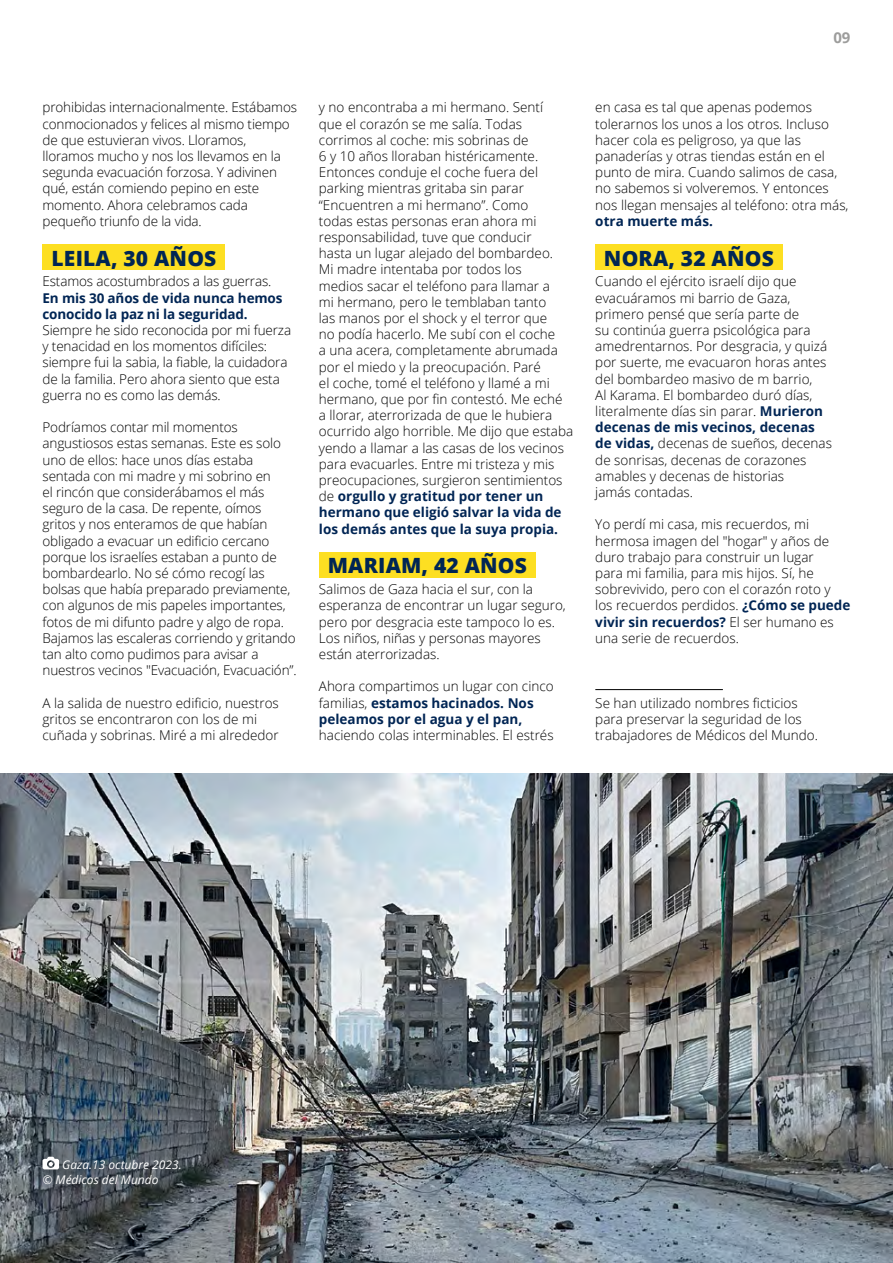
<style>
.page{position:relative;width:893px;height:1263px;background:#fff}
.page>*{position:absolute;margin:0;border:0;box-sizing:border-box;transform-origin:0 0}
.t1{font:800 21px "Open Sans";letter-spacing:.01em;color:#002554}
.t2{font:700 15px "Open Sans";color:#9d9d9c}
.t3{font:300 13.5px/16.2px "Open Sans";color:#000}
.t4{font:700 13.5px/16.2px "Open Sans";color:#002554}
.t5{font:italic 12px/14.4px "Open Sans";color:#fff}
.s1{font-weight:700;color:#002554}
.s2{font-weight:300;color:#000}
</style>
<div class="page">
<img style="left:0;top:774px;width:893px;height:489px">
<div style="left:27px;top:1142px;width:166px;height:56px;background:#000;opacity:.77"></div>
<svg style="left:43px;top:1157px;width:16px;height:12px"></svg>
<div style="left:43px;top:245px;width:182px;height:25px;background:#fddf22"></div>
<div style="left:319px;top:552px;width:217px;height:26px;background:#fddf22"></div>
<div style="left:595px;top:245px;width:187px;height:25px;background:#fddf22"></div>
<hr style="left:595px;top:689px;width:128px;height:1px;background:#000">
<p class="t2" style="left:833px;top:26px;width:19px">09</p>
<p class="t3" style="left:43px;top:99px;width:256px">prohibidas internacionalmente. Estábamos conmocionados y felices al mismo tiempo de que estuvieran vivos. Lloramos, lloramos mucho y nos los llevamos en la segunda evacuación forzosa. Y adivinen qué, están comiendo pepino en este momento. Ahora celebramos cada pequeño triunfo de la vida.</p>
<h1 class="t1" style="left:51px;top:242px;width:166px">LEILA, 30 AÑOS</h1>
<p class="t3" style="left:43px;top:273px;width:230px">Estamos acostumbrados a las guerras.</p>
<p class="t4" style="left:43px;top:289px;width:242px">En mis 30 años de vida nunca hemos conocido la paz ni la seguridad.</p>
<p class="t3" style="left:43px;top:322px;width:250px">Siempre he sido reconocida por mi fuerza y tenacidad en los momentos difíciles: siempre fui la sabia, la fiable, la cuidadora de la familia. Pero ahora siento que esta guerra no es como las demás.</p>
<p class="t3" style="left:43px;top:419px;width:256px">Podríamos contar mil momentos angustiosos estas semanas. Este es solo uno de ellos: hace unos días estaba sentada con mi madre y mi sobrino en<br>el rincón que considerábamos el más seguro de la casa. De repente, oímos gritos y nos enteramos de que habían obligado a evacuar un edificio cercano porque los israelíes estaban a punto de bombardearlo. No sé cómo recogí las bolsas que había preparado previamente, con algunos de mis papeles importantes, fotos de mi difunto padre y algo de ropa.<br>Bajamos las escaleras corriendo y gritando tan alto como pudimos para avisar a nuestros vecinos "Evacuación, Evacuación”.</p>
<p class="t3" style="left:43px;top:694px;width:238px">A la salida de nuestro edificio, nuestros gritos se encontraron con los de mi cuñada y sobrinas. Miré a mi alrededor</p>
<p class="t3" style="left:319px;top:99px;width:256px">y no encontraba a mi hermano. Sentí<br>que el corazón se me salía. Todas corrimos al coche: mis sobrinas de<br>6 y 10 años lloraban histéricamente.<br>Entonces conduje el coche fuera del parking mientras gritaba sin parar “Encuentren a mi hermano”. Como<br>todas estas personas eran ahora mi responsabilidad, tuve que conducir<br>hasta un lugar alejado del bombardeo.<br>Mi madre intentaba por todos los<br>medios sacar el teléfono para llamar a<br>mi hermano, pero le temblaban tanto<br>las manos por el shock y el terror que<br>no podía hacerlo. Me subí con el coche<br>a una acera, completamente abrumada por el miedo y la preocupación. Paré<br>el coche, tomé el teléfono y llamé a mi hermano, que por fin contestó. Me eché<br>a llorar, aterrorizada de que le hubiera ocurrido algo horrible. Me dijo que estaba yendo a llamar a las casas de los vecinos para evacuarles. Entre mi tristeza y mis preocupaciones, surgieron sentimientos de <span class="s1">orgullo y gratitud por tener un hermano que eligió salvar la vida de los demás antes que la suya propia.</span></p>
<h1 class="t1" style="left:328px;top:550px;width:201px">MARIAM, 42 AÑOS</h1>
<p class="t3" style="left:319px;top:581px;width:248px">Salimos de Gaza hacia el sur, con la esperanza de encontrar un lugar seguro, pero por desgracia este tampoco lo es.<br>Los niños, niñas y personas mayores están aterrorizadas.</p>
<p class="t4" style="left:319px;top:678px;width:236px"><span class="s2">Ahora compartimos un lugar con cinco familias,</span> estamos hacinados. Nos peleamos por el agua y el pan,</p>
<p class="t3" style="left:319px;top:727px;width:236px">haciendo colas interminables. El estrés</p>
<p class="t3" style="left:595px;top:99px;width:255px">en casa es tal que apenas podemos tolerarnos los unos a los otros. Incluso hacer cola es peligroso, ya que las panaderías y otras tiendas están en el punto de mira. Cuando salimos de casa, no sabemos si volveremos. Y entonces nos llegan mensajes al teléfono: otra más,</p>
<p class="t4" style="left:595px;top:212px;width:119px">otra muerte más.</p>
<h1 class="t1" style="left:604px;top:242px;width:171px">NORA, 32 AÑOS</h1>
<p class="t3" style="left:595px;top:273px;width:238px">Cuando el ejército israelí dijo que evacuáramos mi barrio de Gaza, primero pensé que sería parte de<br>su continúa guerra psicológica para amedrentarnos. Por desgracia, y quizá por suerte, me evacuaron horas antes del bombardeo masivo de m barrio,<br>Al Karama. El bombardeo duró días, literalmente días sin parar. <span class="s1">Murieron decenas de mis vecinos, decenas de vidas,</span> decenas de sueños, decenas de sonrisas, decenas de corazones amables y decenas de historias<br>jamás contadas.</p>
<p class="t3" style="left:595px;top:516px;width:257px">Yo perdí mi casa, mis recuerdos, mi hermosa imagen del "hogar" y años de duro trabajo para construir un lugar<br>para mi familia, para mis hijos. Sí, he sobrevivido, pero con el corazón roto y los recuerdos perdidos. <span class="s1">¿Cómo se puede vivir sin recuerdos?</span> El ser humano es una serie de recuerdos.</p>
<p class="t3" style="left:595px;top:694px;width:224px">Se han utilizado nombres ficticios para preservar la seguridad de los trabajadores de Médicos del Mundo.</p>
<p class="t5" style="left:43px;top:1157px;width:141px;text-indent:20px">Gaza.13 octubre 2023. © Médicos del Mundo</p>
</div>
